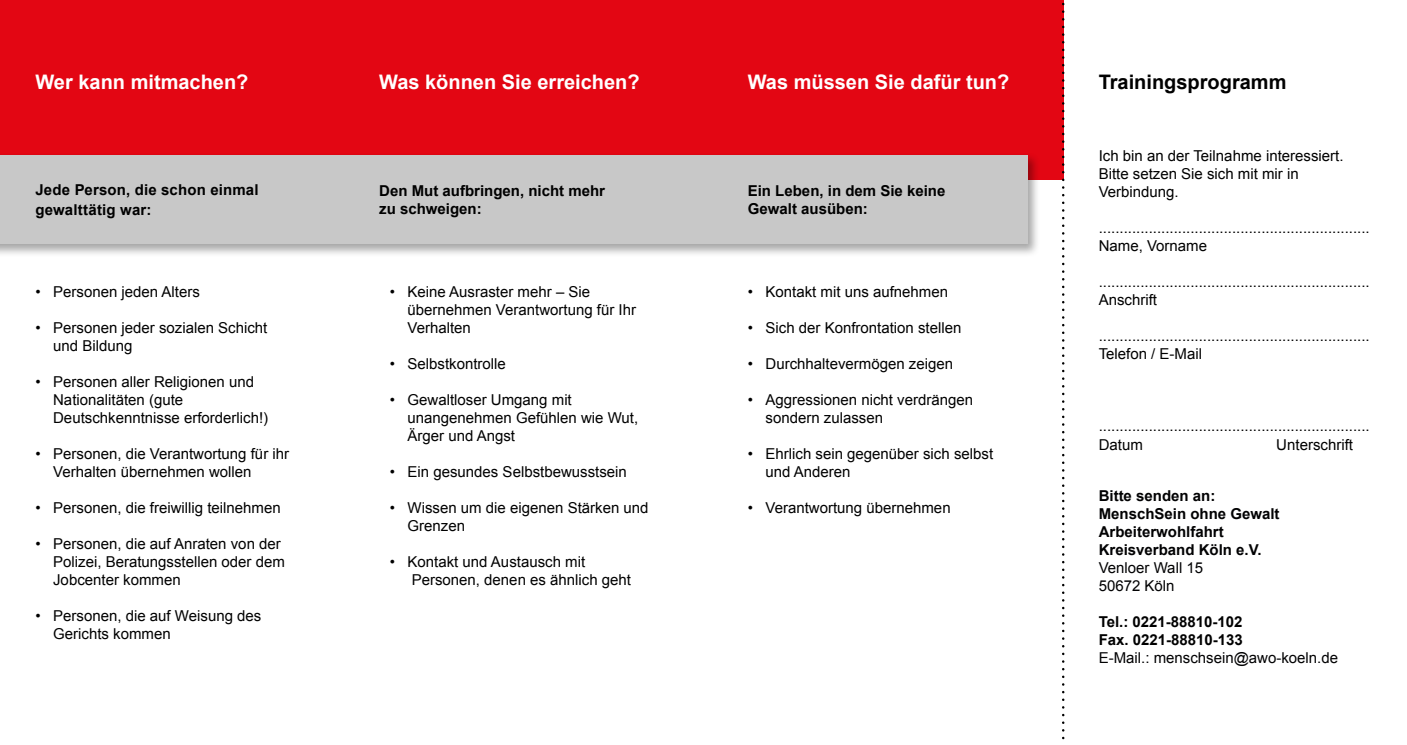
<style>
.page{position:relative;width:1407px;height:745px;background:#fff}
.page>*{position:absolute;margin:0;border:0;box-sizing:border-box;transform-origin:0 0}
.t1{font:700 20px "Arial";color:#fff}
.t2{font:700 20px "Arial";color:#000}
.t3{font:15px/18px "Arial";color:#000}
.t4{font:700 15px/18px "Arial";color:#000}
.t5{font:700 15px/18px "Arial";color:#020203}
.t6{font:15px/18px "Arial";color:#020203}
</style>
<div class="page">
<div style="left:0;top:0;width:1063px;height:179px;background:#e30613"></div>
<div style="left:0;top:152px;width:1041px;height:105px;background:#000;opacity:.35"></div>
<div style="left:0;top:155px;width:1028px;height:89px;background:#c8c8c8"></div>
<svg style="left:1062px;top:0;width:2px;height:740px"></svg>
<h1 class="t1" style="left:35px;top:69px;width:215px">Wer kann mitmachen?</h1>
<h1 class="t1" style="left:379px;top:69px;width:262px">Was können Sie erreichen?</h1>
<h1 class="t1" style="left:748px;top:69px;width:263px">Was müssen Sie dafür tun?</h1>
<p class="t4" style="left:35px;top:180px;width:225px;line-height:20px">Jede Person, die schon einmal gewalttätig war:</p>
<p class="t3" style="left:35px;top:282px;width:166px">• Personen jeden Alters</p>
<p class="t3" style="left:53px;top:318px;width:216px;text-indent:-18px">• Personen jeder sozialen Schicht und Bildung</p>
<p class="t3" style="left:53px;top:372px;width:217px;text-indent:-18px">• Personen aller Religionen und<br>Nationalitäten (gute<br>Deutschkenntnisse erforderlich!)</p>
<p class="t3" style="left:53px;top:444px;width:237px;text-indent:-18px">• Personen, die Verantwortung für ihr<br>Verhalten übernehmen wollen</p>
<p class="t3" style="left:35px;top:498px;width:247px">• Personen, die freiwillig teilnehmen</p>
<p class="t3" style="left:53px;top:534px;width:233px;text-indent:-18px">• Personen, die auf Anraten von der<br>Polizei, Beratungsstellen oder dem<br>Jobcenter kommen</p>
<p class="t3" style="left:53px;top:606px;width:210px;text-indent:-18px">• Personen, die auf Weisung des<br>Gerichts kommen</p>
<p class="t4" style="left:379px;top:182px;width:227px">Den Mut aufbringen, nicht mehr zu schweigen:</p>
<p class="t3" style="left:407px;top:282px;width:230px;text-indent:-18px">• Keine Ausraster mehr – Sie übernehmen Verantwortung für Ihr<br>Verhalten</p>
<p class="t3" style="left:390px;top:354px;width:118px">• Selbstkontrolle</p>
<p class="t3" style="left:407px;top:390px;width:232px;text-indent:-18px">• Gewaltloser Umgang mit unangenehmen Gefühlen wie Wut,<br>Ärger und Angst</p>
<p class="t3" style="left:390px;top:462px;width:238px">• Ein gesundes Selbstbewusstsein</p>
<p class="t3" style="left:407px;top:498px;width:242px;text-indent:-18px">• Wissen um die eigenen Stärken und<br>Grenzen</p>
<p class="t3" style="left:412px;top:552px;width:221px;text-indent:-22px">• Kontakt und Austausch mit<br>Personen, denen es ähnlich geht</p>
<p class="t4" style="left:748px;top:182px;width:199px">Ein Leben, in dem Sie keine<br>Gewalt ausüben:</p>
<p class="t3" style="left:748px;top:282px;width:202px">• Kontakt mit uns aufnehmen</p>
<p class="t3" style="left:748px;top:318px;width:215px">• Sich der Konfrontation stellen</p>
<p class="t3" style="left:748px;top:354px;width:207px">• Durchhaltevermögen zeigen</p>
<p class="t3" style="left:765px;top:390px;width:209px;text-indent:-18px">• Aggressionen nicht verdrängen sondern zulassen</p>
<p class="t3" style="left:765px;top:444px;width:229px;text-indent:-18px">• Ehrlich sein gegenüber sich selbst und Anderen</p>
<p class="t3" style="left:748px;top:498px;width:204px">• Verantwortung übernehmen</p>
<h1 class="t2" style="left:1098px;top:69px;width:189px">Trainingsprogramm</h1>
<p class="t3" style="left:1098px;top:147px;width:246px">Ich bin an der Teilnahme interessiert.<br>Bitte setzen Sie sich mit mir in<br>Verbindung.</p>
<p class="t3" style="left:1098px;top:219px;width:273px">.................................................................<br>Name, Vorname</p>
<p class="t3" style="left:1098px;top:273px;width:273px">.................................................................<br>Anschrift</p>
<p class="t3" style="left:1098px;top:327px;width:273px">.................................................................<br>Telefon / E-Mail</p>
<p class="t3" style="left:1098px;top:417px;width:273px">.................................................................<br>Datum</p>
<p class="t3" style="left:1276px;top:435px;width:78px">Unterschrift</p>
<p class="t5" style="left:1098px;top:486px;width:182px">Bitte senden an:<br>MenschSein ohne Gewalt<br>Arbeiterwohlfahrt<br>Kreisverband Köln e.V.</p>
<p class="t6" style="left:1098px;top:558px;width:106px">Venloer Wall 15<br>50672 Köln</p>
<p class="t4" style="left:1098px;top:612px;width:146px">Tel.: 0221-88810-102<br>Fax. 0221-88810-133</p>
<p class="t6" style="left:1098px;top:648px;width:241px">E-Mail.: menschsein@awo-koeln.de</p>
</div>
